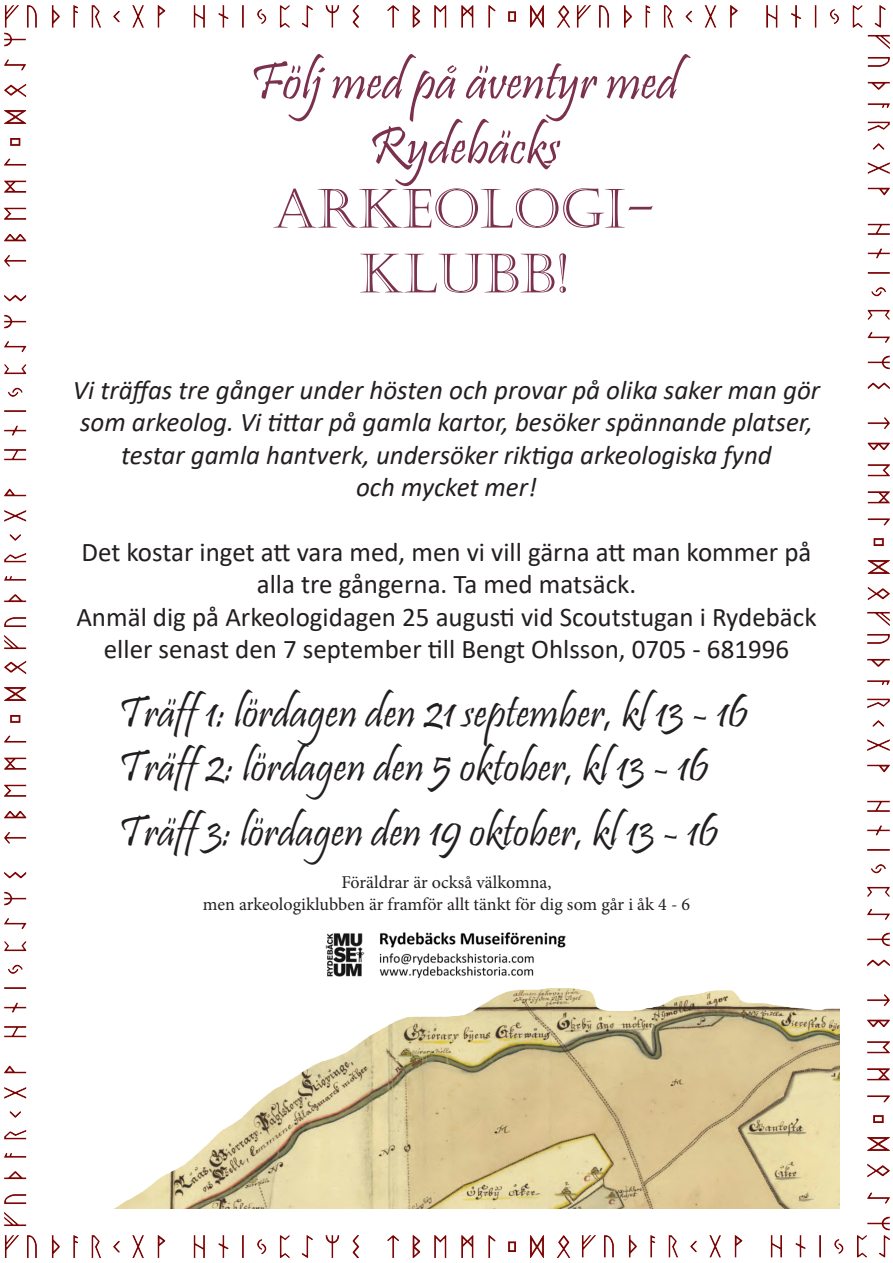
<style>
.page{position:relative;width:893px;height:1263px;background:#fff}
.page>*{position:absolute;margin:0;border:0;box-sizing:border-box;transform-origin:0 0}
.t1{font:54px "Pristina";color:#7b304d}
.t2{font:54px "Castellar";color:#7b304d}
.t3{font:45px "Pristina";color:#231f20}
.t4{font:27px/32.4px "Calibri";color:#231f20;text-align:center}
.t5{font:italic 27px/32.4px "Calibri";color:#231f20;text-align:center}
.t6{font:18px "Minion Pro";color:#231f20}
</style>
<div class="page">
<img style="left:4px;top:6px;width:567px;height:22px">
<img style="left:577px;top:6px;width:309px;height:22px">
<img style="left:4px;top:1236px;width:567px;height:22px">
<img style="left:581px;top:1236px;width:309px;height:22px">
<img style="left:4px;top:661px;width:23px;height:566px">
<img style="left:4px;top:84px;width:23px;height:566px">
<img style="left:4px;top:32px;width:22px;height:39px">
<img style="left:867px;top:35px;width:22px;height:565px">
<img style="left:867px;top:611px;width:22px;height:567px">
<img style="left:867px;top:1192px;width:22px;height:39px">
<img style="left:113px;top:988px;width:726px;height:221px">
<img style="left:325px;top:932px;width:241px;height:46px">
<p class="t1" style="left:250px;top:51px;width:430px">Följ med på äventyr med</p>
<p class="t1" style="left:369px;top:116px;width:193px">Rydebäcks</p>
<p class="t2" style="left:273px;top:178px;width:385px">ARKEOLOGI-</p>
<p class="t2" style="left:359px;top:243px;width:211px">KLUBB!</p>
<p class="t5" style="left:73px;top:372px;width:749px">Vi träffas tre gånger under hösten och provar på olika saker man gör som arkeolog. Vi tittar på gamla kartor, besöker spännande platser, testar gamla hantverk, undersöker riktiga arkeologiska fynd</p>
<p class="t5" style="left:356px;top:470px;width:182px">och mycket mer!</p>
<p class="t4" style="left:82px;top:535px;width:731px">Det kostar inget att vara med, men vi vill gärna att man kommer på alla tre gångerna. Ta med matsäck.</p>
<p class="t4" style="left:76px;top:600px;width:742px">Anmäl dig på Arkeologidagen 25 augusti vid Scoutstugan i Rydebäck</p>
<p class="t4" style="left:104px;top:632px;width:687px">eller senast den 7 september till Bengt Ohlsson, 0705 - 681996</p>
<p class="t3" style="left:118px;top:687px;width:631px">Träff 1: lördagen den 21 september, kl 13 - 16</p>
<p class="t3" style="left:118px;top:741px;width:592px">Träff 2: lördagen den 5 oktober, kl 13 - 16</p>
<p class="t3" style="left:118px;top:806px;width:602px">Träff 3: lördagen den 19 oktober, kl 13 - 16</p>
<p class="t6" style="left:341px;top:870px;width:212px">Föräldrar är också välkomna,</p>
<p class="t6" style="left:203px;top:892px;width:489px">men arkeologiklubben är framför allt tänkt för dig som går i åk 4 - 6</p>
</div>
